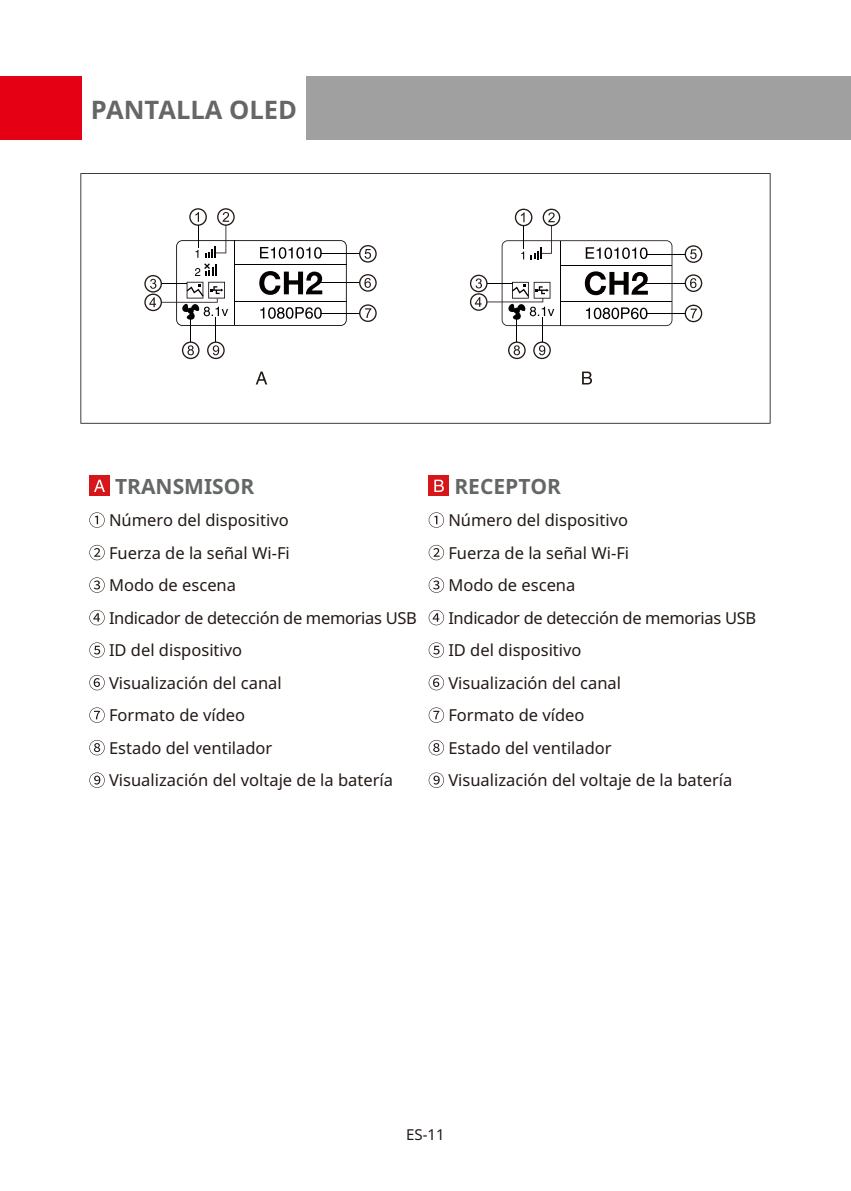
<style>
.page{position:relative;width:851px;height:1191px;background:#fff}
.page>*{position:absolute;margin:0;border:0;box-sizing:border-box;transform-origin:0 0}
.Heading{font:700 25.5px "Noto Sans";color:#656767}
.t1{font:700 21px "Noto Sans";color:#656767}
.t2{font:16.5px "Noto Sans";color:#231916}
.t3{font:16.5px "Noto Sans";letter-spacing:-.02em;color:#231916}
.t4{font:15px "Noto Sans";color:#231916}
</style>
<div class="page">
<div style="left:0;top:77px;width:82px;height:63px;background:#e60013"></div>
<div style="left:104px;top:77px;width:746px;height:63px;background:#a0a0a1"></div>
<div style="left:82px;top:74px;width:223px;height:69px;background:#fff"></div>
<svg style="left:80px;top:173px;width:690px;height:251px"></svg>
<svg style="left:256px;top:371px;width:11px;height:13px"></svg>
<svg style="left:582px;top:371px;width:10px;height:13px"></svg>
<hr style="left:321px;top:253px;width:38px;height:1px;background:#000">
<svg style="left:359px;top:245px;width:17px;height:18px"></svg>
<hr style="left:319px;top:282px;width:40px;height:1px;background:#000">
<svg style="left:359px;top:274px;width:17px;height:18px"></svg>
<hr style="left:321px;top:313px;width:38px;height:1px;background:#000">
<svg style="left:359px;top:304px;width:17px;height:18px"></svg>
<hr style="left:646px;top:254px;width:39px;height:1px;background:#000">
<svg style="left:684px;top:245px;width:18px;height:18px"></svg>
<hr style="left:644px;top:283px;width:41px;height:1px;background:#000">
<svg style="left:684px;top:274px;width:18px;height:18px"></svg>
<hr style="left:646px;top:313px;width:39px;height:1px;background:#000">
<svg style="left:684px;top:305px;width:18px;height:17px"></svg>
<svg style="left:144px;top:208px;width:203px;height:151px"></svg>
<svg style="left:470px;top:209px;width:202px;height:150px"></svg>
<div style="left:89px;top:476px;width:21px;height:20px;background:#d71619"></div>
<svg style="left:94px;top:480px;width:11px;height:12px"></svg>
<svg style="left:89px;top:512px;width:16px;height:16px"></svg>
<svg style="left:89px;top:545px;width:16px;height:15px"></svg>
<svg style="left:89px;top:577px;width:16px;height:16px"></svg>
<svg style="left:89px;top:610px;width:16px;height:15px"></svg>
<svg style="left:89px;top:642px;width:16px;height:16px"></svg>
<svg style="left:89px;top:675px;width:16px;height:15px"></svg>
<svg style="left:89px;top:707px;width:16px;height:16px"></svg>
<svg style="left:89px;top:740px;width:16px;height:15px"></svg>
<svg style="left:89px;top:772px;width:16px;height:16px"></svg>
<div style="left:428px;top:476px;width:21px;height:20px;background:#d71619"></div>
<svg style="left:434px;top:480px;width:10px;height:12px"></svg>
<svg style="left:428px;top:512px;width:16px;height:16px"></svg>
<svg style="left:428px;top:545px;width:16px;height:15px"></svg>
<svg style="left:428px;top:577px;width:16px;height:16px"></svg>
<svg style="left:428px;top:610px;width:16px;height:15px"></svg>
<svg style="left:428px;top:642px;width:16px;height:16px"></svg>
<svg style="left:428px;top:675px;width:16px;height:15px"></svg>
<svg style="left:428px;top:707px;width:16px;height:16px"></svg>
<svg style="left:428px;top:740px;width:16px;height:15px"></svg>
<svg style="left:428px;top:772px;width:16px;height:16px"></svg>
<p class="Heading" style="left:91px;top:92px;width:208px">PANTALLA OLED</p>
<p class="t1" style="left:115px;top:471px;width:141px">TRANSMISOR</p>
<p class="t2" style="left:109px;top:509px;width:181px">Número del dispositivo</p>
<p class="t2" style="left:109px;top:541px;width:182px">Fuerza de la señal Wi-Fi</p>
<p class="t2" style="left:109px;top:574px;width:129px">Modo de escena</p>
<p class="t3" style="left:109px;top:606px;width:309px">Indicador de detección de memorias USB</p>
<p class="t2" style="left:109px;top:639px;width:135px">ID del dispositivo</p>
<p class="t2" style="left:109px;top:671px;width:174px">Visualización del canal</p>
<p class="t2" style="left:109px;top:704px;width:138px">Formato de vídeo</p>
<p class="t2" style="left:109px;top:736px;width:165px">Estado del ventilador</p>
<p class="t2" style="left:109px;top:769px;width:285px">Visualización del voltaje de la batería</p>
<p class="t1" style="left:454px;top:471px;width:108px">RECEPTOR</p>
<p class="t2" style="left:448px;top:509px;width:181px">Número del dispositivo</p>
<p class="t2" style="left:448px;top:541px;width:182px">Fuerza de la señal Wi-Fi</p>
<p class="t2" style="left:448px;top:574px;width:129px">Modo de escena</p>
<p class="t3" style="left:448px;top:606px;width:309px">Indicador de detección de memorias USB</p>
<p class="t2" style="left:448px;top:639px;width:135px">ID del dispositivo</p>
<p class="t2" style="left:448px;top:671px;width:174px">Visualización del canal</p>
<p class="t2" style="left:448px;top:704px;width:138px">Formato de vídeo</p>
<p class="t2" style="left:448px;top:736px;width:165px">Estado del ventilador</p>
<p class="t2" style="left:448px;top:769px;width:285px">Visualización del voltaje de la batería</p>
<p class="t4" style="left:406px;top:1124px;width:40px">ES-11</p>
</div>
